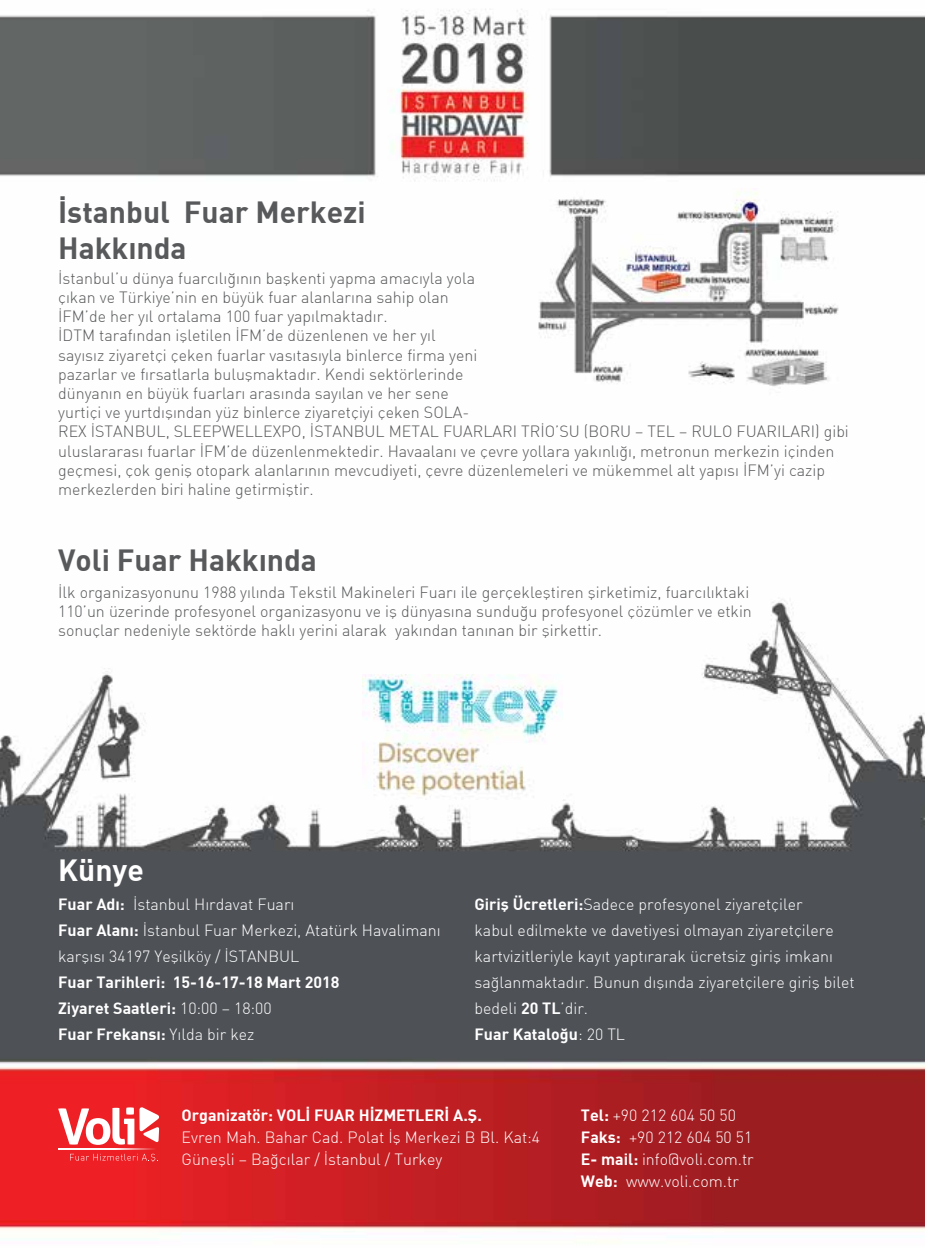
<style>
.page{position:relative;width:925px;height:1248px;background:#fff}
.page>*{position:absolute;margin:0;border:0;box-sizing:border-box;transform-origin:0 0}
.t1{font:700 30px/36px "DINT";color:#58595b}
.t2{font:700 30px "DINT";color:#fff}
.t3{font:300 16px/19.2px "DINT";color:#58595b}
.t4{font:300 16px/26px "DINT";color:#fff}
.t5{font:700 16px/26px "DINT";color:#fff}
.s1{font-weight:700}
.s2{font-weight:300}
</style>
<div class="page">
<img style="left:0;top:9px;width:924px;height:1221px">
<svg style="left:70px;top:1153px;width:88px;height:8px"></svg>
<svg style="left:58px;top:1106px;width:102px;height:38px"></svg>
<hr style="left:59px;top:1148px;width:100px;height:2px;background:#fff">
<img style="left:481px;top:188px;width:414px;height:207px">
<img style="left:362px;top:674px;width:200px;height:125px">
<h1 class="t1" style="left:58px;top:193px;width:309px">İstanbul Fuar Merkezi<br>Hakkında</h1>
<p class="t3" style="left:58px;top:268px;width:791px">İstanbul’u dünya fuarcılığının başkenti yapma amacıyla yola<br>çıkan ve Türkiye’nin en büyük fuar alanlarına sahip olan<br>İFM’de her yıl ortalama 100 fuar yapılmaktadır.<br>İDTM tarafından işletilen İFM’de düzenlenen ve her yıl<br>sayısız ziyaretçi çeken fuarlar vasıtasıyla binlerce firma yeni<br>pazarlar ve fırsatlarla buluşmaktadır. Kendi sektörlerinde<br>dünyanın en büyük fuarları arasında sayılan ve her sene<br>yurtiçi ve yurtdışından yüz binlerce ziyaretçiyi çeken SOLA-<br>REX İSTANBUL, SLEEPWELLEXPO, İSTANBUL METAL FUARLARI TRİO’SU (BORU – TEL – RULO FUARILARI) gibi uluslararası fuarlar İFM’de düzenlenmektedir. Havaalanı ve çevre yollara yakınlığı, metronun merkezin içinden geçmesi, çok geniş otopark alanlarının mevcudiyeti, çevre düzenlemeleri ve mükemmel alt yapısı İFM’yi cazip merkezlerden biri haline getirmiştir.</p>
<h1 class="t1" style="left:58px;top:541px;width:260px">Voli Fuar Hakkında</h1>
<p class="t3" style="left:58px;top:582px;width:695px">İlk organizasyonunu 1988 yılında Tekstil Makineleri Fuarı ile gerçekleştiren şirketimiz, fuarcılıktaki<br>110’un üzerinde profesyonel organizasyonu ve iş dünyasına sunduğu profesyonel çözümler ve etkin sonuçlar nedeniyle sektörde haklı yerini alarak yakından tanınan bir şirkettir.</p>
<h1 class="t2" style="left:58px;top:850px;width:87px">Künye</h1>
<p class="t4" style="left:58px;top:890px;width:384px"><span class="s1">Fuar Adı:</span> İstanbul Hırdavat Fuarı<br><span class="s1">Fuar Alanı:</span> İstanbul Fuar Merkezi, Atatürk Havalimanı karşısı 34197 Yeşilköy / İSTANBUL</p>
<p class="t5" style="left:58px;top:968px;width:283px">Fuar Tarihleri: 15-16-17-18 Mart 2018<br>Ziyaret Saatleri: <span class="s2">10:00 – 18:00<br></span>Fuar Frekansı: <span class="s2">Yılda bir kez</span></p>
<p class="t4" style="left:474px;top:890px;width:381px"><span class="s1">Giriş Ücretleri:</span>Sadece profesyonel ziyaretçiler<br>kabul edilmekte ve davetiyesi olmayan ziyaretçilere kartvizitleriyle kayıt yaptırarak ücretsiz giriş imkanı sağlanmaktadır. Bunun dışında ziyaretçilere giriş bilet bedeli <span class="s1">20 TL</span>’dir.<br><span class="s1">Fuar Kataloğu</span>: 20 TL</p>
<p class="t5" style="left:181px;top:1101px;width:302px">Organizatör: VOLİ FUAR HİZMETLERİ A.Ş.</p>
<p class="t4" style="left:181px;top:1126px;width:360px;line-height:22px">Evren Mah. Bahar Cad. Polat İş Merkezi B Bl. Kat:4<br>Güneşli – Bağcılar / İstanbul / Turkey</p>
<p class="t4" style="left:580px;top:1104px;width:174px;line-height:22px"><span class="s1">Tel:</span> +90 212 604 50 50<br><span class="s1">Faks:</span> +90 212 604 50 51<br><span class="s1">E- mail:</span> info@voli.com.tr<br><span class="s1">Web:</span> www.voli.com.tr</p>
</div>
